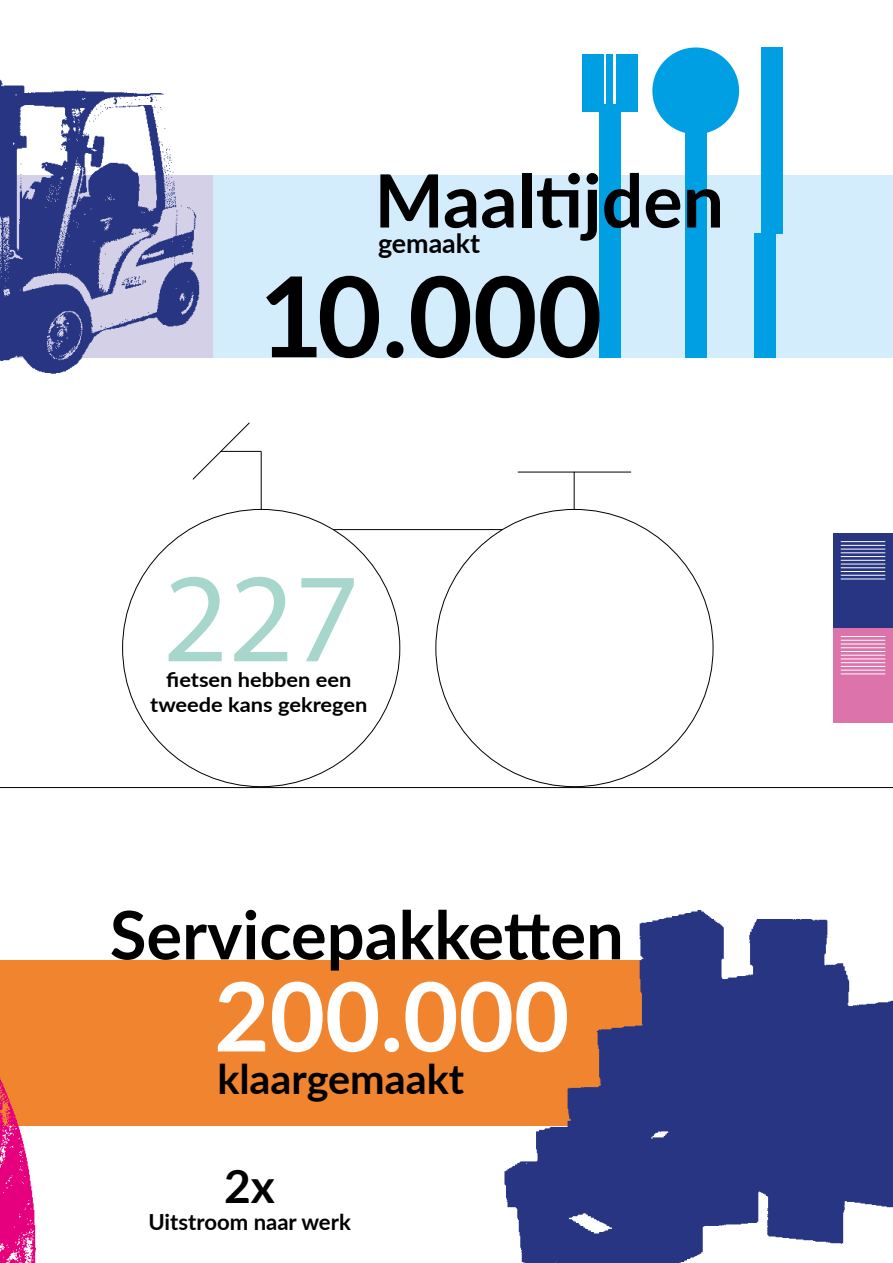
<style>
.page{position:relative;width:893px;height:1263px;background:#fff}
.page>*{position:absolute;margin:0;border:0;box-sizing:border-box;transform-origin:0 0}
.t1{font:700 111.45px "Lato";color:#000}
.t2{font:700 95.55px "Lato";color:#fff}
.t3{font:700 73.5px "Lato";color:#000}
.t4{font:700 66.9px "Lato";color:#000}
.t5{font:700 46.2px "Lato";color:#000}
.t6{font:700 41.25px "Lato";color:#000}
.t7{font:700 26.85px "Lato";color:#000}
.t8{font:700 22.2px "Lato";color:#000}
.t9{font:700 20.25px/24.8px "Lato";color:#000;text-align:center;scale:1.08 1}
</style>
<div class="page">
<hr style="left:0;top:787px;width:893px;height:1px;background:#000">
<div style="left:833px;top:533px;width:60px;height:95px;background:#283583"></div>
<hr style="left:841px;top:541px;width:44px;height:1px;background:#fff">
<hr style="left:841px;top:545px;width:44px;height:1px;background:#fff">
<hr style="left:841px;top:549px;width:44px;height:1px;background:#fff">
<hr style="left:841px;top:553px;width:44px;height:1px;background:#fff">
<hr style="left:841px;top:556px;width:44px;height:1px;background:#fff">
<hr style="left:841px;top:560px;width:44px;height:1px;background:#fff">
<hr style="left:841px;top:564px;width:44px;height:1px;background:#fff">
<hr style="left:841px;top:567px;width:44px;height:1px;background:#fff">
<hr style="left:841px;top:571px;width:44px;height:1px;background:#fff">
<hr style="left:841px;top:575px;width:44px;height:1px;background:#fff">
<hr style="left:841px;top:579px;width:44px;height:1px;background:#fff">
<div style="left:833px;top:628px;width:60px;height:95px;background:#dd73ab"></div>
<hr style="left:841px;top:636px;width:44px;height:1px;background:#fff">
<hr style="left:841px;top:640px;width:44px;height:1px;background:#fff">
<hr style="left:841px;top:644px;width:44px;height:1px;background:#fff">
<hr style="left:841px;top:647px;width:44px;height:1px;background:#fff">
<hr style="left:841px;top:651px;width:44px;height:1px;background:#fff">
<hr style="left:841px;top:655px;width:44px;height:1px;background:#fff">
<hr style="left:841px;top:659px;width:44px;height:1px;background:#fff">
<hr style="left:841px;top:662px;width:44px;height:1px;background:#fff">
<hr style="left:841px;top:666px;width:44px;height:1px;background:#fff">
<hr style="left:841px;top:670px;width:44px;height:1px;background:#fff">
<hr style="left:841px;top:674px;width:44px;height:1px;background:#fff">
<div style="left:212px;top:175px;width:681px;height:183px;background:#d4edfc"></div>
<div style="left:0;top:960px;width:673px;height:166px;background:#f1852f"></div>
<img style="left:504px;top:910px;width:389px;height:353px">
<div style="left:685px;top:110px;width:21px;height:248px;background:#009fe3"></div>
<div style="left:599px;top:105px;width:21px;height:253px;background:#009fe3"></div>
<div style="left:652px;top:47px;width:87px;height:87px;background:#009fe3;border-radius:50%"></div>
<div style="left:754px;top:234px;width:21px;height:124px;background:#009fe3"></div>
<div style="left:761px;top:47px;width:21px;height:187px;background:#009fe3"></div>
<div style="left:582px;top:54px;width:22px;height:58px;background:#009fe3"></div>
<div style="left:607px;top:54px;width:6px;height:79px;background:#009fe3"></div>
<div style="left:616px;top:54px;width:21px;height:58px;background:#009fe3"></div>
<svg style="left:169px;top:577px;width:185px;height:84px"></svg>
<hr style="left:261px;top:452px;width:1px;height:57px;background:#000">
<hr style="left:574px;top:472px;width:1px;height:37px;background:#000">
<hr style="left:333px;top:529px;width:170px;height:1px;background:#000">
<hr style="left:221px;top:451px;width:40px;height:1px;background:#000">
<hr style="left:518px;top:472px;width:113px;height:1px;background:#000">
<svg style="left:192px;top:422px;width:58px;height:58px"></svg>
<img style="left:0;top:79px;width:213px;height:295px">
<img style="left:0;top:1077px;width:36px;height:186px">
<h3 class="t3" style="left:374px;top:147px;width:351px">Maaltijden</h3>
<h3 class="t7" style="left:378px;top:224px;width:104px">gemaakt</h3>
<h1 class="t1" style="left:259px;top:235px;width:345px">1 0.000</h1>
<p class="t9" style="left:150px;top:666px;width:203px">fietsen hebben een tweede kans gekregen</p>
<h3 class="t4" style="left:110px;top:886px;width:515px">Servicepakketten</h3>
<h2 class="t2" style="left:214px;top:946px;width:357px">200.000</h2>
<h3 class="t6" style="left:217px;top:1049px;width:248px">klaargemaakt</h3>
<h3 class="t5" style="left:224px;top:1152px;width:52px">2x</h3>
<p class="t8" style="left:148px;top:1205px;width:204px">Uitstroom naar werk</p>
</div>
